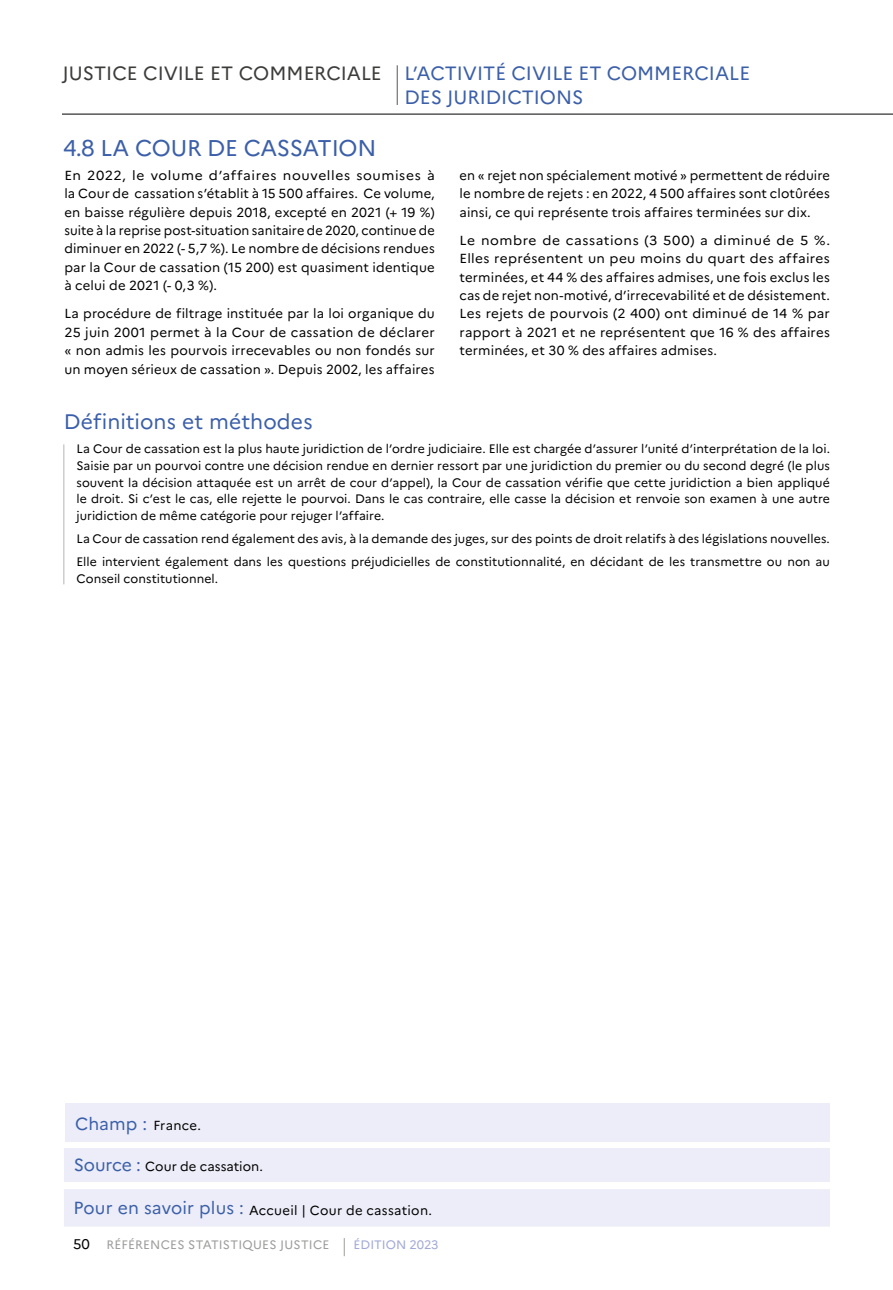
<style>
.page{position:relative;width:893px;height:1290px;background:#fff}
.page>*{position:absolute;margin:0;border:0;box-sizing:border-box;transform-origin:0 0}
.t1{font:22.75px "Marianne";letter-spacing:-.01em;color:#3b5fa9}
.t2{font:21px "Marianne";letter-spacing:.005em;color:#3b5fa9}
.t3{font:19.25px/23.1px "Marianne";color:#3b5fa9}
.t4{font:13.12px/18.4px "Marianne";letter-spacing:.01em;color:#000;text-align:justify;scale:1.05 1}
.t5{font:13.12px/18.4px "Marianne";letter-spacing:.01em;color:#000;text-align:justify}
.t6{font:12.25px/16.6px "Marianne";letter-spacing:.005em;color:#000;text-align:justify}
.t7{font:12.25px "Marianne";letter-spacing:.015em;color:#9d9d9c}
.t8{font:12.25px "Marianne";color:#a1a9d6}
.s1{color:#3c3c3b}
.s2{font-size:17.5px;color:#3b5fa9}
.s3{font-size:14px;color:#000}
</style>
<div class="page">
<hr style="left:62px;top:114px;width:831px;height:1px;background:#000">
<hr style="left:397px;top:65px;width:1px;height:40px;background:#575756">
<svg style="left:344px;top:1238px;width:1px;height:18px"></svg>
<div style="left:64px;top:1148px;width:766px;height:33px;background:#ecedf8"></div>
<div style="left:65px;top:1103px;width:765px;height:38px;background:#ecedf8"></div>
<div style="left:64px;top:1189px;width:766px;height:37px;background:#ecedf8"></div>
<hr style="left:63px;top:444px;width:1px;height:140px;background:#b3b4b3">
<h3 class="t3" style="left:404px;top:62px;width:347px;text-indent:-342px"><span class="s1">JUSTICE CIVILE ET COMMERCIALE</span> L’ACTIVITÉ CIVILE ET COMMERCIALE<br>DES JURIDICTIONS</h3>
<h1 class="t1" style="left:63px;top:134px;width:315px">4.8 LA COUR DE CASSATION</h1>
<p class="t4" style="left:64px;top:166px;width:354px">En 2022, le volume d’affaires nouvelles soumises à la Cour de cassation s’établit à 15 500 affaires. Ce volume, en baisse régulière depuis 2018, excepté en 2021 (+ 19 %) suite à la reprise post-situation sanitaire de 2020, continue de diminuer en 2022 (- 5,7 %). Le nombre de décisions rendues par la Cour de cassation (15 200) est quasiment identique à celui de 2021 (- 0,3 %).</p>
<p class="t5" style="left:64px;top:305px;width:372px">La procédure de filtrage instituée par la loi organique du 25 juin 2001 permet à la Cour de cassation de déclarer « non admis les pourvois irrecevables ou non fondés sur un moyen sérieux de cassation ». Depuis 2002, les affaires</p>
<h2 class="t2" style="left:64px;top:409px;width:250px">Définitions et méthodes</h2>
<p class="t5" style="left:460px;top:166px;width:372px">en « rejet non spécialement motivé » permettent de réduire le nombre de rejets : en 2022, 4 500 affaires sont clotûrées ainsi, ce qui représente trois affaires terminées sur dix.</p>
<p class="t4" style="left:460px;top:231px;width:354px">Le nombre de cassations (3 500) a diminué de 5 %.<br>Elles représentent un peu moins du quart des affaires terminées, et 44 % des affaires admises, une fois exclus les cas de rejet non-motivé, d’irrecevabilité et de désistement.<br>Les rejets de pourvois (2 400) ont diminué de 14 % par rapport à 2021 et ne représentent que 16 % des affaires terminées, et 30 % des affaires admises.</p>
<p class="t6" style="left:76px;top:441px;width:755px">La Cour de cassation est la plus haute juridiction de l’ordre judiciaire. Elle est chargée d’assurer l’unité d’interprétation de la loi.<br>Saisie par un pourvoi contre une décision rendue en dernier ressort par une juridiction du premier ou du second degré (le plus souvent la décision attaquée est un arrêt de cour d’appel), la Cour de cassation vérifie que cette juridiction a bien appliqué le droit. Si c’est le cas, elle rejette le pourvoi. Dans le cas contraire, elle casse la décision et renvoie son examen à une autre juridiction de même catégorie pour rejuger l’affaire.</p>
<p class="t6" style="left:76px;top:527px;width:755px;line-height:23.1px">La Cour de cassation rend également des avis, à la demande des juges, sur des points de droit relatifs à des législations nouvelles.<br>Elle intervient également dans les questions préjudicielles de constitutionnalité, en décidant de les transmettre ou non au</p>
<p class="t6" style="left:76px;top:570px;width:143px">Conseil constitutionnel.</p>
<p class="t5" style="left:75px;top:1116px;width:127px"><span class="s2">Champ :</span> France.</p>
<p class="t5" style="left:74px;top:1157px;width:191px"><span class="s2">Source :</span> Cour de cassation.</p>
<p class="t5" style="left:73px;top:1200px;width:360px"><span class="s2">Pour en savoir plus :</span> Accueil | Cour de cassation.</p>
<p class="t7" style="left:73px;top:1237px;width:258px"><span class="s3">50</span> RÉFÉRENCES STATISTIQUES JUSTICE</p>
<p class="t8" style="left:354px;top:1237px;width:86px">ÉDITION 2023</p>
</div>
